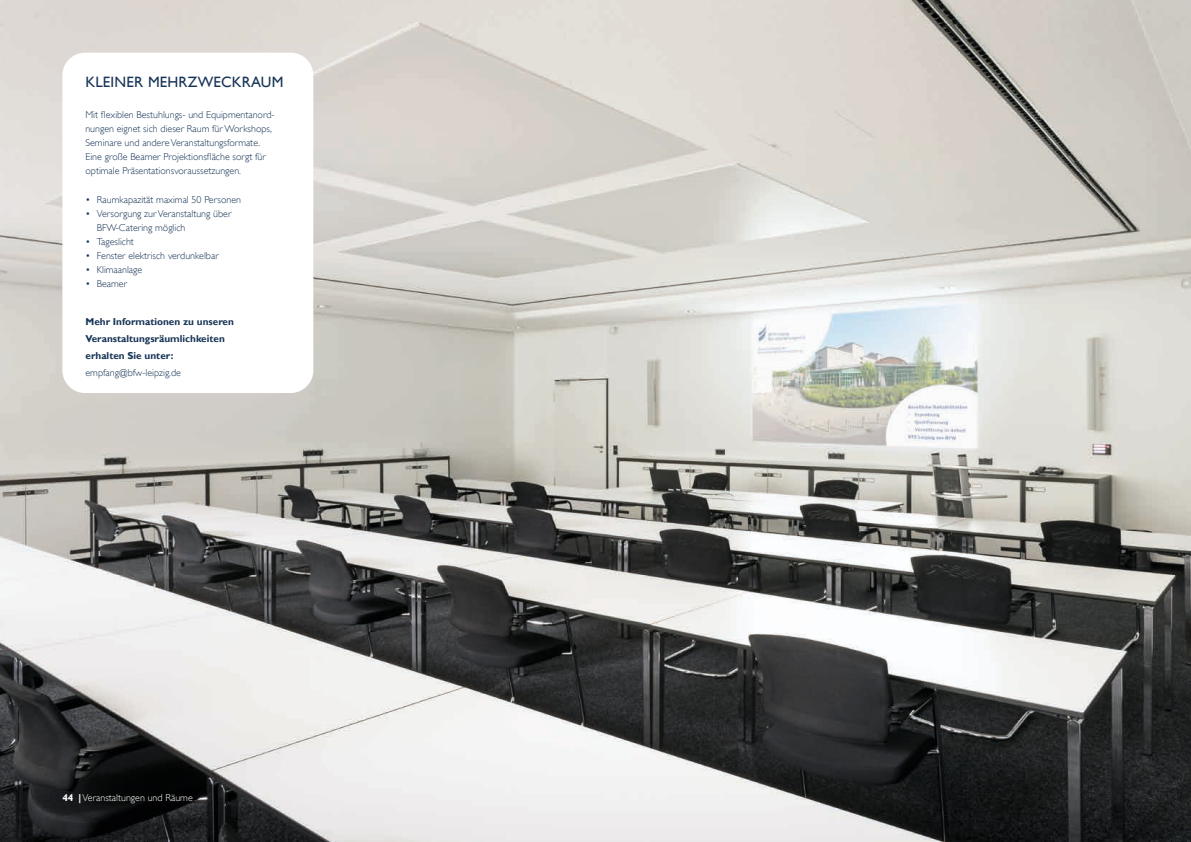
<style>
.page{position:relative;width:1191px;height:842px;background:#fff}
.page>*{position:absolute;margin:0;border:0;box-sizing:border-box;transform-origin:0 0}
.t1{font:15px "Gill Sans Alt One WGL";letter-spacing:.01em;color:#163456}
.t2{font:10px/14px "Gill Sans Alt One WGL Light";color:#163456}
.t3{font:700 10px/17px "Gill Sans Alt One WGL";color:#163456}
.t4{font:10px "Gill Sans Alt One WGL Light";color:#fff}
.s1{font-family:"Gill Sans Alt One WGL";font-weight:700}
</style>
<div class="page">
<img style="left:0;top:0;width:1191px;height:842px">
<div style="left:62px;top:53px;width:251px;height:340px;background:#fff;border-radius:23px"></div>
<h1 class="t1" style="left:85px;top:72px;width:199px">KLEINER MEHRZWECKRAUM</h1>
<p class="t2" style="left:85px;top:108px;width:190px">Mit flexiblen Bestuhlungs- und Equipmentanord&shy;nungen eignet sich dieser Raum für Workshops, Seminare und andere Veranstaltungsformate.<br>Eine große Beamer Projektionsfläche sorgt für optimale Präsentationsvoraussetzungen.</p>
<p class="t2" style="left:85px;top:193px;width:157px">• Raumkapazität maximal 50 -Personen</p>
<p class="t2" style="left:97px;top:207px;width:136px;text-indent:-11px">• Versorgung zur Veranstaltung über<br>BFW-Catering möglich</p>
<p class="t2" style="left:85px;top:235px;width:50px">• Tageslicht</p>
<p class="t2" style="left:85px;top:249px;width:135px">• Fenster elektrisch verdunkelbar</p>
<p class="t2" style="left:85px;top:263px;width:58px">• Klimaanlage</p>
<p class="t2" style="left:85px;top:277px;width:43px">• Beamer</p>
<p class="t3" style="left:85px;top:313px;width:150px">Mehr Informationen zu unseren<br>Veranstaltungsräumlichkeiten erhalten Sie unter:</p>
<p class="t2" style="left:85px;top:366px;width:97px">empfang@bfw-leipzig.de</p>
<p class="t4" style="left:62px;top:791px;width:132px"><span class="s1">44 |</span> Veranstaltungen und Räume</p>
</div>
